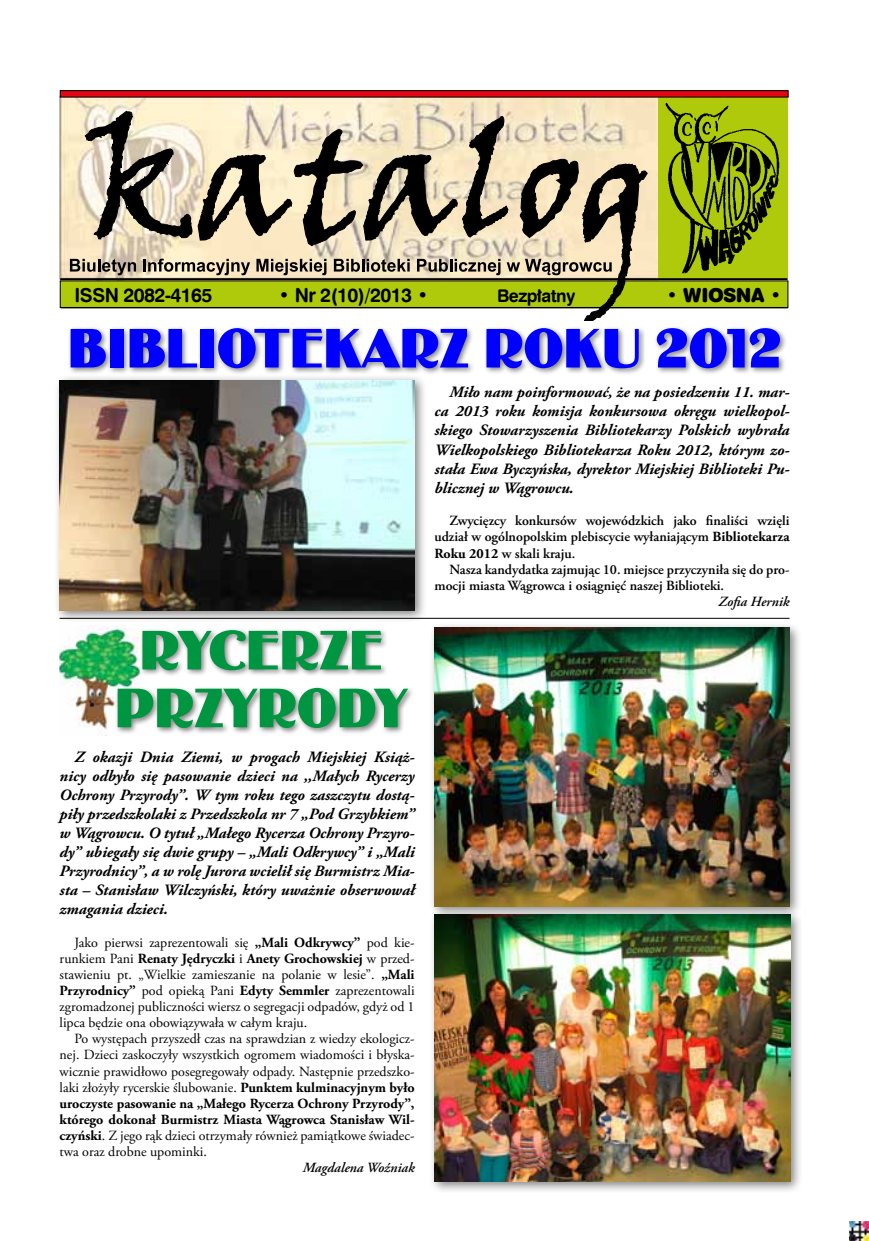
<style>
.page{position:relative;width:869px;height:1241px;background:#fff}
.page>*{position:absolute;margin:0;border:0;box-sizing:border-box;transform-origin:0 0}
.t1{font:57.75px "Binner DEE";color:#00f}
.t2{font:57.75px/57.8px "Binner DEE";color:#009641;text-align:center}
.t3{font:19.25px "Swis 721 Bd Rnd EU Normal";letter-spacing:-.03em;color:#000}
.t4{font:19.25px "Swis 721 Blk Rnd EU Normal";letter-spacing:-.03em;color:#000}
.t5{font:17.5px "Swis 721 Bd Rnd EU Normal";letter-spacing:-.03em;color:#000}
.t6{font:italic 700 15.75px/18.9px "Adobe Garamond Pro";color:#000;text-align:justify}
.t7{font:14px/16.1px "Adobe Garamond Pro";color:#000;text-align:justify}
.t8{font:600 14px/16.1px "Adobe Garamond Pro";color:#000;text-align:justify}
.t9{font:italic 600 14px "Adobe Garamond Pro";color:#000}
.s1{font-family:"Swis 721 Blk Rnd EU Normal"}
.s2{font-weight:700}
</style>
<div class="page">
<img style="left:60px;top:625px;width:66px;height:104px">
<img style="left:60px;top:97px;width:597px;height:181px">
<img style="left:658px;top:97px;width:129px;height:181px">
<div style="left:60px;top:91px;width:727px;height:6px;background:#e30613"></div>
<div style="left:60px;top:90px;width:728px;height:7px;border:1px solid #000"></div>
<hr style="left:60px;top:278px;width:727px;height:2px;background:#000">
<div style="left:60px;top:281px;width:727px;height:26px;background:#afca0b"></div>
<div style="left:60px;top:280px;width:728px;height:28px;border:1px solid #000"></div>
<svg style="left:85px;top:111px;width:562px;height:209px"></svg>
<svg style="left:70px;top:259px;width:66px;height:16px"></svg>
<svg style="left:143px;top:258px;width:107px;height:17px;background:#aba088"></svg>
<svg style="left:256px;top:259px;width:70px;height:16px"></svg>
<svg style="left:334px;top:259px;width:75px;height:13px"></svg>
<svg style="left:417px;top:259px;width:83px;height:16px"></svg>
<svg style="left:506px;top:259px;width:105px;height:16px;background:#a89b83"></svg>
<img style="left:849px;top:1221px;width:19px;height:19px">
<div style="left:68px;top:326px;width:719px;height:49px;background:#000;opacity:.5"></div>
<div style="left:53px;top:374px;width:374px;height:249px;background:#000;opacity:.5"></div>
<img style="left:60px;top:380px;width:354px;height:230px">
<hr style="left:60px;top:617px;width:729px;height:1px;background:#000">
<div style="left:115px;top:627px;width:300px;height:108px;background:#000;opacity:.5"></div>
<div style="left:428px;top:621px;width:373px;height:298px;background:#000;opacity:.5"></div>
<img style="left:434px;top:628px;width:355px;height:278px">
<div style="left:428px;top:908px;width:374px;height:285px;background:#000;opacity:.5"></div>
<img style="left:434px;top:914px;width:355px;height:267px">
<h2 class="t3" style="left:74px;top:283px;width:139px">ISSN 2082-4165</h2>
<h2 class="t3" style="left:278px;top:283px;width:152px"><span class="s1">•</span> Nr 2(10)/2013 <span class="s1">•</span></h2>
<p class="t5" style="left:497px;top:284px;width:80px">Bezpłatny</p>
<h2 class="t4" style="left:666px;top:283px;width:116px">• WIOSNA •</h2>
<h1 class="t1" style="left:68px;top:316px;width:714px">BIBLIOTEKARZ ROKU 2012</h1>
<p class="t6" style="left:434px;top:382px;width:356px;text-indent:15px">Miło nam poinformować, że na posiedzeniu 11. mar&shy;ca 2013 roku komisja konkursowa okręgu wielkopol&shy;skiego Stowarzyszenia Bibliotekarzy Polskich wybrała Wielkopolskiego Bibliotekarza Roku 2012, którym zo&shy;stała Ewa Byczyńska, dyrektor Miejskiej Biblioteki Pu&shy;blicznej w Wągrowcu.</p>
<p class="t8" style="left:434px;top:513px;width:356px;text-indent:15px">Zwycięzcy konkursów wojewódzkich jako finaliści wzięli udział w ogólnopolskim plebiscycie wyłaniającym <span class="s2">Bibliotekarza Roku 2012</span> w skali kraju.</p>
<p class="t8" style="left:434px;top:561px;width:356px;text-indent:15px">Nasza kandydatka zajmując 10. miejsce przyczyniła się do pro&shy;mocji miasta Wągrowca i osiągnięć naszej Biblioteki.</p>
<p class="t9" style="left:718px;top:593px;width:73px">Zofia Hernik</p>
<h1 class="t2" style="left:115px;top:622px;width:294px">RYCERZE<br>PRZYRODY</h1>
<p class="t6" style="left:60px;top:748px;width:356px;text-indent:15px">Z okazji Dnia Ziemi, w progach Miejskiej Książ&shy;nicy odbyło się pasowanie dzieci na ,,Małych Rycerzy Ochrony Przyrody”. W tym roku tego zaszczytu dostą&shy;piły przedszkolaki z Przedszkola nr 7 „Pod Grzybkiem” w Wągrowcu. O tytuł „Małego Rycerza Ochrony Przyro&shy;dy” ubiegały się dwie grupy – „Mali Odkrywcy” i „Mali Przyrodnicy”, a w rolę Jurora wcielił się Burmistrz Mia&shy;sta – Stanisław Wilczyński, który uważnie obserwował zmagania dzieci.</p>
<p class="t7" style="left:60px;top:934px;width:356px;text-indent:15px">Jako pierwsi zaprezentowali się <span class="s2">„Mali Odkrywcy”</span> pod kie&shy;runkiem Pani <span class="s2">Renaty Jędryczki</span> i <span class="s2">Anety Grochowskiej</span> w przed&shy;stawieniu pt. „Wielkie zamieszanie na polanie w lesie”. <span class="s2">„Mali Przyrodnicy”</span> pod opieką Pani <span class="s2">Edyty Semmler</span> zaprezentowali zgromadzonej publiczności wiersz o segregacji odpadów, gdyż od 1 lipca będzie ona obowiązywała w całym kraju.</p>
<p class="t7" style="left:60px;top:1031px;width:356px;text-indent:15px">Po występach przyszedł czas na sprawdzian z wiedzy ekologicz&shy;nej. Dzieci zaskoczyły wszystkich ogromem wiadomości i błyska&shy;wicznie prawidłowo posegregowały odpady. Następnie przedszko&shy;laki złożyły rycerskie ślubowanie. <span class="s2">Punktem kulminacyjnym było uroczyste pasowanie na „Małego Rycerza Ochrony Przyrody”, którego dokonał Burmistrz Miasta Wągrowca Stanisław Wil&shy;czyński</span>. Z jego rąk dzieci otrzymały również pamiątkowe świadec&shy;twa oraz drobne upominki.</p>
<p class="t9" style="left:302px;top:1159px;width:113px">Magdalena Woźniak</p>
</div>
